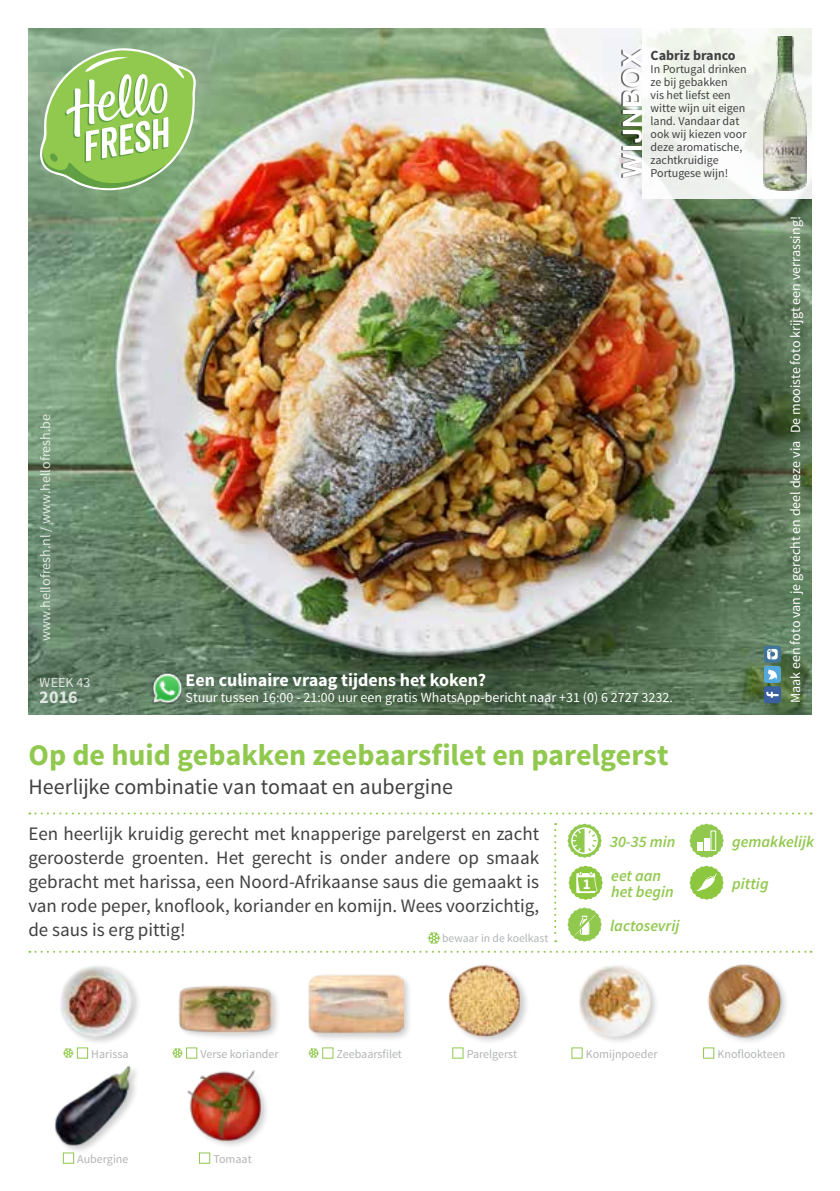
<style>
.page{position:relative;width:840px;height:1191px;background:#fff}
.page>*{position:absolute;margin:0;border:0;box-sizing:border-box;transform-origin:0 0}
.t1{font:700 30px "Source Sans Pro";color:#91c84e}
.t2{font:700 26.8px "Helvetica Neue";letter-spacing:.02em;color:#fff}
.t3{font:22px "Source Sans Pro";letter-spacing:-.005em;color:#414042}
.t4{font:19px/24px "Source Sans Pro";color:#414042;text-align:justify}
.t5{font:700 18px "Source Sans Pro";color:#fff}
.t6{font:italic 600 16px/34px "Source Sans Pro";color:#91c84e}
.t7{font:700 15px "Source Sans Pro";color:#fff}
.t8{font:14px "Source Sans Pro";color:#fff}
.t9{font:700 14px "Source Sans Pro";color:#414042}
.t10{font:12px/13px "Source Sans Pro";color:#414042}
.t11{font:12px "Source Sans Pro";color:#b1b4b6}
.t12{font:11.6px "Source Sans Pro";color:#b1b4b6}
</style>
<div class="page">
<img style="left:28px;top:28px;width:783px;height:686px">
<svg style="left:29px;top:812px;width:782px;height:2px"></svg>
<svg style="left:554px;top:823px;width:2px;height:119px"></svg>
<svg style="left:29px;top:950px;width:782px;height:2px"></svg>
<svg style="left:40px;top:48px;width:156px;height:142px;background:#a0c87b"></svg>
<svg style="left:641px;top:28px;width:170px;height:170px;fill:#eff4ec"></svg>
<div style="left:620px;top:49px;width:21px;height:129px;background:#000;opacity:.75"></div>
<svg style="left:427px;top:932px;width:13px;height:12px"></svg>
<svg style="left:63px;top:1048px;width:11px;height:10px"></svg>
<div style="left:77px;top:1047px;width:11px;height:11px;border:1px solid #91c84e"></div>
<div style="left:59px;top:963px;width:82px;height:83px;background:#000;opacity:.2"></div>
<img style="left:59px;top:963px;width:74px;height:75px">
<div style="left:63px;top:1152px;width:11px;height:11px;border:1px solid #91c84e"></div>
<div style="left:54px;top:1064px;width:87px;height:91px;background:#000;opacity:.2"></div>
<img style="left:54px;top:1064px;width:86px;height:85px">
<svg style="left:172px;top:1048px;width:11px;height:10px"></svg>
<div style="left:186px;top:1047px;width:11px;height:11px;border:1px solid #91c84e"></div>
<div style="left:177px;top:983px;width:104px;height:59px;background:#000;opacity:.2"></div>
<img style="left:177px;top:983px;width:96px;height:65px">
<div style="left:199px;top:1152px;width:11px;height:11px;border:1px solid #91c84e"></div>
<img style="left:177px;top:1057px;width:90px;height:96px">
<svg style="left:308px;top:1048px;width:11px;height:10px"></svg>
<div style="left:322px;top:1047px;width:11px;height:11px;border:1px solid #91c84e"></div>
<div style="left:307px;top:973px;width:105px;height:69px;background:#000;opacity:.2"></div>
<img style="left:307px;top:973px;width:96px;height:75px">
<div style="left:452px;top:1047px;width:11px;height:11px;border:1px solid #91c84e"></div>
<img style="left:438px;top:952px;width:94px;height:96px">
<img style="left:568px;top:952px;width:94px;height:96px">
<div style="left:702px;top:1047px;width:11px;height:11px;border:1px solid #91c84e"></div>
<img style="left:699px;top:952px;width:89px;height:96px">
<svg style="left:567px;top:823px;width:34px;height:35px"></svg>
<svg style="left:568px;top:865px;width:34px;height:35px"></svg>
<svg style="left:689px;top:823px;width:34px;height:35px"></svg>
<svg style="left:689px;top:865px;width:34px;height:35px"></svg>
<svg style="left:567px;top:907px;width:34px;height:34px"></svg>
<img style="left:763px;top:36px;width:43px;height:154px">
<div style="left:763px;top:686px;width:17px;height:17px;background:#3a609e;border-radius:3px"></div>
<svg style="left:766px;top:692px;width:12px;height:5px"></svg>
<svg style="left:763px;top:645px;width:17px;height:17px"></svg>
<svg style="left:766px;top:649px;width:11px;height:10px"></svg>
<div style="left:763px;top:666px;width:17px;height:17px;background:#53a7dc;border-radius:3px"></div>
<svg style="left:768px;top:669px;width:8px;height:11px"></svg>
<img style="left:151px;top:672px;width:30px;height:31px">
<p class="t8" style="left:37px;top:641px;width:228px;rotate:-90deg">www.hellofresh.nl / www.hellofresh.be</p>
<p class="t8" style="left:40px;top:674px;width:52px">WEEK 43</p>
<p class="t5" style="left:40px;top:685px;width:40px">2016</p>
<h2 class="t2" style="left:611px;top:178px;width:130px;rotate:-90deg">WIJNBOX</h2>
<p class="t9" style="left:650px;top:47px;width:87px">Cabriz branco</p>
<p class="t10" style="left:650px;top:63px;width:98px">In Portugal drinken ze bij gebakken<br>vis het liefst een witte wijn uit eigen land. Vandaar dat ook wij kiezen voor deze aromatische, zachtkruidige</p>
<p class="t10" style="left:650px;top:167px;width:79px">Portugese wijn!</p>
<p class="t5" style="left:185px;top:668px;width:302px">Een culinaire vraag tijdens het koken?</p>
<p class="t8" style="left:185px;top:689px;width:488px">Stuur tussen 16:00 - 21:00 uur een gratis WhatsApp-bericht naar +31 (0) 6 2727 3232.</p>
<h1 class="t1" style="left:28px;top:736px;width:641px">Op de huid gebakken zeebaarsfilet en parelgerst</h1>
<p class="t3" style="left:28px;top:773px;width:426px">Heerlijke combinatie van tomaat en aubergine</p>
<p class="t8" style="left:786px;top:703px;width:488px;rotate:-90deg">Maak een foto van je gerecht en deel deze via De mooiste foto krijgt een verrassing!</p>
<p class="t4" style="left:28px;top:822px;width:512px">Een heerlijk kruidig gerecht met knapperige parelgerst en zacht geroosterde groenten. Het gerecht is onder andere op smaak gebracht met harissa, een Noord-Afrikaanse saus die gemaakt is van rode peper, knoflook, koriander en komijn. Wees voorzichtig, de saus is erg pittig!</p>
<p class="t12" style="left:442px;top:931px;width:108px">bewaar in de koelkast</p>
<p class="t7" style="left:582px;top:874px;width:9px">1</p>
<p class="t6" style="left:609px;top:824px;width:67px">30-35 min eet aan</p>
<p class="t6" style="left:611px;top:874px;width:64px">het begin</p>
<p class="t6" style="left:609px;top:908px;width:71px">lactosevrij</p>
<p class="t6" style="left:731px;top:824px;width:83px">gemakkelijk</p>
<p class="t6" style="left:731px;top:866px;width:38px">pittig</p>
<p class="t11" style="left:91px;top:1046px;width:39px">Harissa</p>
<p class="t11" style="left:77px;top:1151px;width:53px">Aubergine</p>
<p class="t11" style="left:200px;top:1046px;width:80px">Verse koriander</p>
<p class="t11" style="left:213px;top:1151px;width:40px">Tomaat</p>
<p class="t11" style="left:336px;top:1046px;width:67px">Zeebaarsfilet</p>
<p class="t11" style="left:466px;top:1046px;width:52px">Parelgerst</p>
<p class="t11" style="left:585px;top:1046px;width:73px">Komijnpoeder</p>
<p class="t11" style="left:717px;top:1046px;width:69px">Knoflookteen</p>
</div>
